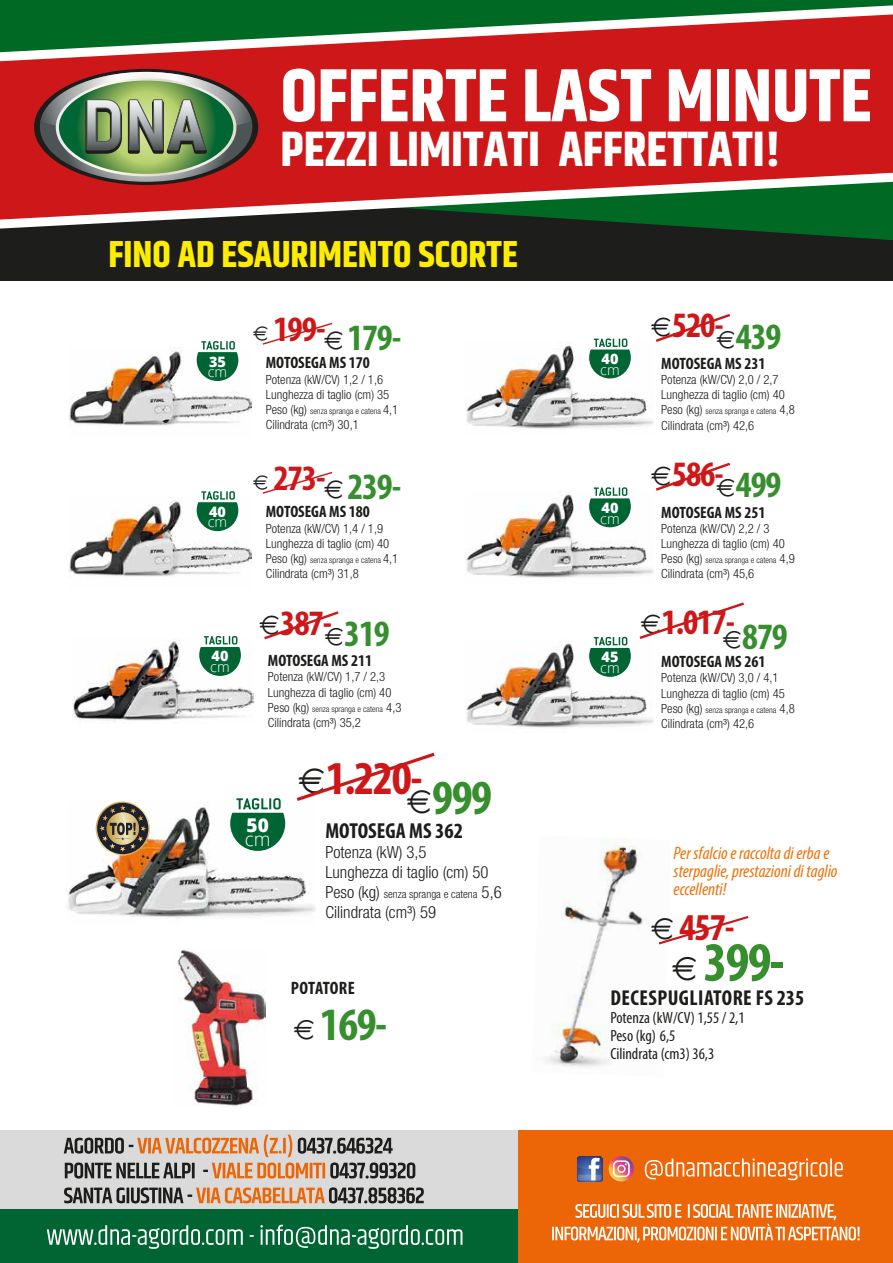
<style>
.page{position:relative;width:893px;height:1263px;background:#fff}
.page>*{position:absolute;margin:0;border:0;box-sizing:border-box;transform-origin:0 0}
.t1{font:700 75px "Khand";color:#fff}
.t2{font:700 condensed 55.95px "Myriad Pro";color:#378e2e}
.t3{font:700 49.5px "Khand";color:#fff}
.t4{font:700 condensed 49.2px "Myriad Pro";color:#378e2e}
.t5{font:700 condensed 47.25px "Myriad Pro";color:#cd1719}
.t6{font:700 condensed 46.5px "Myriad Pro";color:#378e2e}
.t7{font:700 condensed 38.1px "Myriad Pro";color:#cd1719}
.t8{font:700 37.5px "Khand";color:#ffed00}
.t9{font:700 condensed 37.2px "Myriad Pro";letter-spacing:-.03em;color:#378e2e}
.t10{font:700 condensed 35.85px "Myriad Pro";letter-spacing:-.03em;color:#cd1719}
.t11{font:700 condensed 21.75px "Myriad Pro";color:#1d1d1b}
.t12{font:700 condensed 21.6px "Myriad Pro";letter-spacing:.02em;color:#1d1d1b}
.t13{font:800 19.05px "Open Sans";color:#fff}
.t14{font:300 19.05px "Open Sans";color:#fff}
.t15{font:italic condensed 18px/18px "Myriad Pro";color:#ee7209}
.t16{font:700 condensed 18px "Myriad Pro";letter-spacing:.015em;color:#1d1d1b}
.t17{font:300 condensed 16.8px/20.1px "Helvetica Neue LT Pro";color:#1d1d1b}
.t18{font:700 condensed 16.5px "Myriad Pro";color:#1d1d1b}
.t19{font:condensed 16.2px/18px "Myriad Pro";color:#1d1d1b}
.t20{font:800 14.4px "Open Sans";color:#fff}
.t21{font:300 14.4px "Open Sans";color:#fff}
.t22{font:300 condensed 12.6px/15.1px "Helvetica Neue LT Pro";color:#1d1d1b}
.t23{font:300 condensed 11.1px "Helvetica Neue LT Pro";color:#1d1d1b}
.t24{font:300 condensed 8.4px "Helvetica Neue LT Pro";color:#1d1d1b}
.s1{font-family:"Euro Collection";font-weight:400;font-stretch:normal;font-size:20.25px;color:#1d1d1b}
.s2{font-size:37.35px}
.s3{font-size:12.6px}
.s4{font-family:"Euro Collection";font-weight:400;font-stretch:normal;font-size:25.95px;color:#1d1d1b}
.s5{font-family:"Euro Collection";font-weight:400;font-stretch:normal;font-size:27px;color:#1d1d1b}
.s6{font-family:"Euro Collection";font-weight:400;font-stretch:normal;font-size:25.2px;color:#1d1d1b}
.s7{font-family:"Euro Collection";font-weight:400;font-stretch:normal;font-size:35.7px;color:#1d1d1b}
.s8{font-family:"Euro Collection";font-weight:400;font-stretch:normal;font-size:33.15px;color:#1d1d1b}
.s9{font-size:16.8px}
.s10{font-family:"Euro Collection";font-weight:400;font-stretch:normal;font-size:27.9px;color:#1d1d1b}
.s11{font-family:"Euro Collection";font-weight:400;font-stretch:normal;font-size:30.45px;color:#1d1d1b}
.s12{font-family:"Euro Collection";font-weight:400;font-stretch:normal;font-size:33.6px;color:#1d1d1b}
</style>
<div class="page">
<div style="left:0;top:0;width:893px;height:281px;background:#1d1d1b"></div>
<svg style="left:0;top:0;width:893px;height:237px;background:#973e30"></svg>
<svg style="left:34px;top:69px;width:224px;height:116px;background:#87735b"></svg>
<img style="left:68px;top:347px;width:184px;height:79px">
<svg style="left:262px;top:322px;width:71px;height:23px"></svg>
<svg style="left:197px;top:341px;width:41px;height:40px"></svg>
<img style="left:68px;top:497px;width:184px;height:80px">
<svg style="left:262px;top:471px;width:71px;height:23px"></svg>
<svg style="left:197px;top:491px;width:41px;height:40px"></svg>
<img style="left:73px;top:641px;width:180px;height:81px">
<svg style="left:264px;top:611px;width:75px;height:29px"></svg>
<svg style="left:199px;top:636px;width:42px;height:40px"></svg>
<img style="left:465px;top:342px;width:189px;height:87px">
<svg style="left:653px;top:314px;width:77px;height:30px"></svg>
<svg style="left:589px;top:338px;width:42px;height:40px"></svg>
<img style="left:465px;top:640px;width:189px;height:88px">
<svg style="left:637px;top:602px;width:107px;height:39px"></svg>
<svg style="left:589px;top:637px;width:42px;height:40px"></svg>
<img style="left:465px;top:491px;width:189px;height:87px">
<svg style="left:653px;top:462px;width:77px;height:31px"></svg>
<svg style="left:589px;top:487px;width:42px;height:40px"></svg>
<img style="left:67px;top:807px;width:248px;height:111px">
<svg style="left:296px;top:752px;width:139px;height:49px"></svg>
<svg style="left:230px;top:798px;width:55px;height:53px"></svg>
<svg style="left:93px;top:801px;width:60px;height:57px"></svg>
<img style="left:546px;top:838px;width:97px;height:229px">
<svg style="left:658px;top:916px;width:91px;height:29px"></svg>
<img style="left:177px;top:950px;width:88px;height:155px">
<div style="left:0;top:1209px;width:652px;height:54px;background:#006533"></div>
<div style="left:0;top:1130px;width:893px;height:79px;background:#dadada"></div>
<svg style="left:64px;top:1187px;width:360px;height:16px"></svg>
<svg style="left:64px;top:1134px;width:351px;height:44px"></svg>
<svg style="left:47px;top:1225px;width:415px;height:24px"></svg>
<div style="left:519px;top:1130px;width:374px;height:133px;background:#ec6608"></div>
<svg style="left:552px;top:1204px;width:308px;height:39px"></svg>
<svg style="left:645px;top:1158px;width:198px;height:22px"></svg>
<svg style="left:577px;top:1156px;width:25px;height:25px"></svg>
<svg style="left:578px;top:1175px;width:23px;height:5px"></svg>
<svg style="left:609px;top:1156px;width:25px;height:25px"></svg>
<svg style="left:613px;top:1160px;width:17px;height:17px"></svg>
<h1 class="t1" style="left:281px;top:43px;width:593px">OFFERTE LAST MINUTE</h1>
<h3 class="t3" style="left:281px;top:114px;width:502px">PEZZI LIMITATI AFFRETTATI!</h3>
<h3 class="t8" style="left:108px;top:228px;width:411px">FINO AD ESAURIMENTO SCORTE</h3>
<p class="t20" style="left:209px;top:350px;width:18px">35</p>
<p class="t21" style="left:208px;top:362px;width:21px">cm</p>
<p class="t20" style="left:209px;top:500px;width:18px">40</p>
<p class="t21" style="left:208px;top:512px;width:21px">cm</p>
<p class="t20" style="left:212px;top:645px;width:18px">40</p>
<p class="t21" style="left:210px;top:657px;width:21px">cm</p>
<h3 class="t10" style="left:253px;top:307px;width:74px"><span class="s1">E</span> 199<span class="s2">-</span></h3>
<h3 class="t18" style="left:266px;top:352px;width:106px">MOTOSEGA MS 170</h3>
<p class="t22" style="left:266px;top:371px;width:125px">Potenza (kW/CV) 1,2 / 1,6<br>Lunghezza di taglio (cm) 35</p>
<p class="t24" style="left:266px;top:406px;width:134px"><span class="s3">Peso (kg)</span> senza spranga e catena <span class="s3">4,1</span></p>
<p class="t22" style="left:266px;top:417px;width:95px">Cilindrata (cm³) 30,1</p>
<h3 class="t9" style="left:324px;top:314px;width:79px"><span class="s4">E</span> 179-</h3>
<h3 class="t10" style="left:253px;top:456px;width:74px"><span class="s1">E</span> 273<span class="s2">-</span></h3>
<h3 class="t18" style="left:266px;top:501px;width:106px">MOTOSEGA MS 180</h3>
<p class="t22" style="left:266px;top:520px;width:125px">Potenza (kW/CV) 1,4 / 1,9<br>Lunghezza di taglio (cm) 40</p>
<p class="t24" style="left:266px;top:555px;width:134px"><span class="s3">Peso (kg)</span> senza spranga e catena <span class="s3">4,1</span></p>
<p class="t22" style="left:266px;top:566px;width:95px">Cilindrata (cm³) 31,8</p>
<h3 class="t9" style="left:324px;top:463px;width:79px"><span class="s4">E</span> 239-</h3>
<h3 class="t10" style="left:259px;top:600px;width:74px"><span class="s5">E</span>387-</h3>
<h3 class="t9" style="left:325px;top:610px;width:66px"><span class="s6">E</span>319</h3>
<h3 class="t18" style="left:268px;top:650px;width:106px">MOTOSEGA MS 211</h3>
<p class="t22" style="left:268px;top:669px;width:125px">Potenza (kW/CV) 1,7 / 2,3<br>Lunghezza di taglio (cm) 40</p>
<p class="t24" style="left:268px;top:704px;width:135px"><span class="s3">Peso (kg)</span> senza spranga e catena <span class="s3">4,3</span></p>
<p class="t22" style="left:268px;top:715px;width:95px">Cilindrata (cm³) 35,2</p>
<h3 class="t13" style="left:247px;top:810px;width:24px">50</h3>
<h3 class="t14" style="left:245px;top:826px;width:27px">cm</h3>
<h3 class="t5" style="left:298px;top:748px;width:126px"><span class="s7">E</span>1.220-</h3>
<h3 class="t4" style="left:407px;top:767px;width:87px"><span class="s8">E</span>999</h3>
<h3 class="t11" style="left:325px;top:817px;width:139px">MOTOSEGA MS 362</h3>
<h3 class="t17" style="left:325px;top:842px;width:165px">Potenza (kW) 3,5<br>Lunghezza di taglio (cm) 50</h3>
<p class="t23" style="left:325px;top:888px;width:178px"><span class="s9">Peso (kg)</span> senza spranga e catena <span class="s9">5,6</span></p>
<h3 class="t17" style="left:325px;top:902px;width:112px">Cilindrata (cm³) 59</h3>
<h3 class="t16" style="left:291px;top:977px;width:66px">POTATORE</h3>
<h3 class="t6" style="left:294px;top:996px;width:95px"><span class="s10">E</span> 169-</h3>
<h3 class="t10" style="left:651px;top:303px;width:74px"><span class="s5">E</span>520-</h3>
<h3 class="t9" style="left:716px;top:313px;width:66px"><span class="s6">E</span>439</h3>
<p class="t20" style="left:602px;top:348px;width:18px">40</p>
<p class="t21" style="left:600px;top:360px;width:21px">cm</p>
<h3 class="t18" style="left:661px;top:353px;width:106px">MOTOSEGA MS 231</h3>
<p class="t22" style="left:661px;top:372px;width:125px">Potenza (kW/CV) 2,0 / 2,7<br>Lunghezza di taglio (cm) 40</p>
<p class="t24" style="left:661px;top:407px;width:135px"><span class="s3">Peso (kg)</span> senza spranga e catena <span class="s3">4,8</span></p>
<p class="t22" style="left:661px;top:417px;width:95px">Cilindrata (cm³) 42,6</p>
<h3 class="t10" style="left:651px;top:452px;width:74px"><span class="s5">E</span>586-</h3>
<h3 class="t9" style="left:716px;top:462px;width:66px"><span class="s6">E</span>499</h3>
<p class="t20" style="left:602px;top:497px;width:18px">40</p>
<p class="t21" style="left:600px;top:508px;width:21px">cm</p>
<h3 class="t18" style="left:661px;top:502px;width:106px">MOTOSEGA MS 251</h3>
<p class="t22" style="left:661px;top:521px;width:125px">Potenza (kW/CV) 2,2 / 3<br>Lunghezza di taglio (cm) 40</p>
<p class="t24" style="left:661px;top:555px;width:135px"><span class="s3">Peso (kg)</span> senza spranga e catena <span class="s3">4,9</span></p>
<p class="t22" style="left:661px;top:566px;width:95px">Cilindrata (cm³) 45,6</p>
<h3 class="t10" style="left:641px;top:599px;width:96px"><span class="s5">E</span>1.017-</h3>
<h3 class="t9" style="left:723px;top:613px;width:66px"><span class="s6">E</span>879</h3>
<p class="t20" style="left:602px;top:646px;width:18px">45</p>
<p class="t21" style="left:600px;top:658px;width:21px">cm</p>
<h3 class="t18" style="left:661px;top:651px;width:106px">MOTOSEGA MS 261</h3>
<p class="t22" style="left:661px;top:670px;width:125px">Potenza (kW/CV) 3,0 / 4,1<br>Lunghezza di taglio (cm) 45</p>
<p class="t24" style="left:661px;top:705px;width:135px"><span class="s3">Peso (kg)</span> senza spranga e catena <span class="s3">4,8</span></p>
<p class="t22" style="left:661px;top:716px;width:95px">Cilindrata (cm³) 42,6</p>
<h3 class="t15" style="left:674px;top:844px;width:165px">Per sfalcio e raccolta di erba e sterpaglie, prestazioni di taglio eccellenti!</h3>
<h3 class="t7" style="left:651px;top:903px;width:85px"><span class="s11">E</span> 457-</h3>
<h2 class="t2" style="left:672px;top:927px;width:114px"><span class="s12">E</span> 399-</h2>
<h3 class="t12" style="left:611px;top:984px;width:195px">DECESPUGLIATORE FS 235</h3>
<p class="t19" style="left:610px;top:1008px;width:136px">Potenza (kW/CV) 1,55 / 2,1<br>Peso (kg) 6,5<br>Cilindrata (cm3) 36,3</p>
</div>
